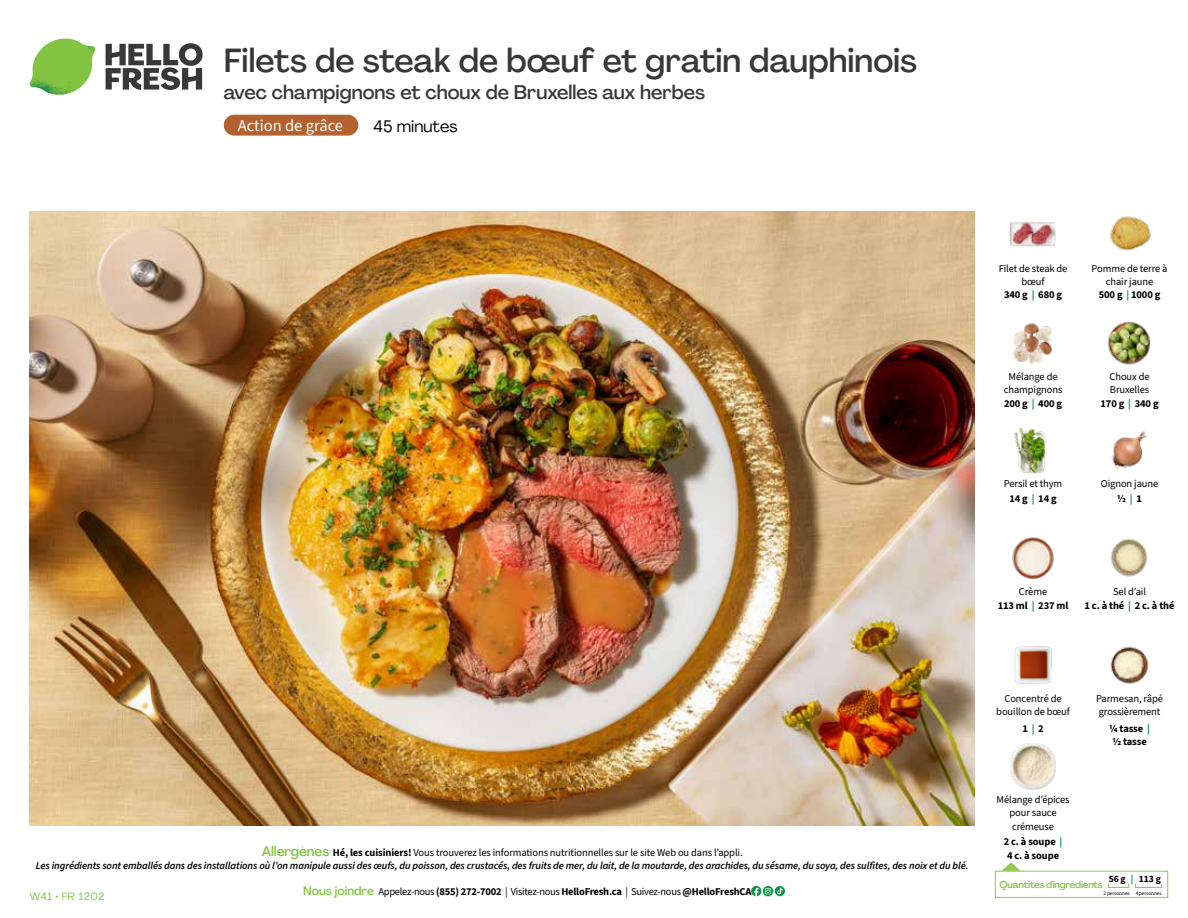
<style>
.page{position:relative;width:1188px;height:918px;background:#fff}
.page>*{position:absolute;margin:0;border:0;box-sizing:border-box;transform-origin:0 0}
.t1{font:500 33px "Agrandir";color:#383839}
.t2{font:500 19.5px "Agrandir";color:#383839}
.t3{font:16.5px "Source Sans 3";color:#fff}
.t4{font:16.5px "Agrandir";color:#000}
.t5{font:italic 600 10.5px/13.5px "Source Sans 3";letter-spacing:-.01em;color:#000;text-align:center}
.t6{font:10.5px/13.8px "Source Sans 3";letter-spacing:-.01em;color:#000;text-align:center}
.t7{font:700 10.5px/14.9px "Source Sans 3";letter-spacing:-.02em;color:#000;text-align:center}
.t8{font:10.5px "Agrandir";letter-spacing:.05em;color:#82c341}
.t9{font:500 9.75px "Agrandir";letter-spacing:-.025em;color:#82c341}
.t10{font:700 9.6px "Source Sans 3";color:#000}
.t11{font:5.25px "Source Sans 3";letter-spacing:-.01em;color:#000}
.s1{font-weight:700}
.s2{font-weight:700;color:#0b9446}
.s3{font-weight:400}
.s4{color:#0b9446}
.s5{font-family:"Agrandir";font-weight:500;font-style:normal;font-size:13.5px;color:#82c341}
.s6{font-weight:700;font-style:normal}
.s7{font-weight:400;font-style:normal}
.s8{font-family:"Agrandir";font-weight:500;font-size:12px;color:#82c341}
</style>
<div class="page">
<svg style="left:106px;top:43px;width:97px;height:47px"></svg>
<svg style="left:34px;top:39px;width:59px;height:38px"></svg>
<img style="left:65px;top:39px;width:30px;height:25px">
<img style="left:33px;top:60px;width:56px;height:10px">
<img style="left:29px;top:64px;width:58px;height:31px">
<img style="left:64px;top:70px;width:25px;height:24px">
<img style="left:30px;top:211px;width:945px;height:615px">
<svg style="left:775px;top:886px;width:10px;height:10px"></svg>
<svg style="left:751px;top:886px;width:32px;height:10px"></svg>
<svg style="left:1002px;top:862px;width:19px;height:9px"></svg>
<div style="left:995px;top:871px;width:173px;height:27px;border:1px solid #91c84e"></div>
<div style="left:1108px;top:883px;width:21px;height:5px;border:1px solid #91c84e"></div>
<div style="left:1135px;top:883px;width:27px;height:5px;border:1px solid #91c84e"></div>
<img style="left:1013px;top:323px;width:39px;height:41px">
<img style="left:1107px;top:321px;width:44px;height:44px">
<img style="left:1014px;top:428px;width:32px;height:46px">
<img style="left:1111px;top:431px;width:36px;height:38px">
<img style="left:1012px;top:537px;width:42px;height:42px">
<img style="left:1110px;top:538px;width:38px;height:39px">
<img style="left:1014px;top:646px;width:38px;height:38px">
<img style="left:1011px;top:744px;width:45px;height:45px">
<img style="left:1110px;top:216px;width:41px;height:34px">
<img style="left:1010px;top:222px;width:45px;height:25px">
<img style="left:1110px;top:646px;width:39px;height:38px">
<div style="left:224px;top:115px;width:134px;height:21px;background:#b3612e;border-radius:10px"></div>
<h1 class="t1" style="left:224px;top:40px;width:695px">Filets de steak de bœuf et gratin dauphinois</h1>
<h2 class="t2" style="left:224px;top:80px;width:483px">avec champignons et choux de Bruxelles aux herbes</h2>
<h3 class="t4" style="left:374px;top:116px;width:86px">45 minutes</h3>
<h3 class="t3" style="left:238px;top:115px;width:107px">Action de grâce</h3>
<p class="t6" style="left:999px;top:262px;width:70px;line-height:13px">Filet de steak de bœuf<br><span class="s1">340 g</span> <span class="s2">|</span> <span class="s1">680 g</span></p>
<p class="t6" style="left:1092px;top:262px;width:77px;line-height:13px">Pomme de terre à chair jaune<br><span class="s1">500 g</span> <span class="s2">|</span> <span class="s1">1000 g</span></p>
<p class="t6" style="left:1004px;top:369px;width:60px">Mélange de champignons<br><span class="s1">200 g</span> <span class="s2">|</span> <span class="s1">400 g</span></p>
<p class="t6" style="left:1100px;top:369px;width:60px">Choux de<br>Bruxelles<br><span class="s1">170 g</span> <span class="s2">|</span> <span class="s1">340 g</span></p>
<p class="t6" style="left:1004px;top:476px;width:60px;line-height:14.9px">Persil et thym<br><span class="s1">14g</span> <span class="s2">|</span> <span class="s1">14g</span></p>
<p class="t6" style="left:1101px;top:476px;width:59px;line-height:15.1px">Oignon jaune <span class="s1">½</span> <span class="s2">|</span> <span class="s1">1</span></p>
<p class="t7" style="left:998px;top:584px;width:72px"><span class="s3">Crème<br></span>113 ml <span class="s4">|</span> 237 ml</p>
<p class="t7" style="left:1085px;top:584px;width:92px"><span class="s3">Sel d’ail<br></span>1 c. à thé <span class="s4">|</span> 2 c. à thé</p>
<p class="t5" style="left:36px;top:845px;width:934px"><span class="s5">Allergènes</span> <span class="s6">Hé, les cuisiniers!</span> <span class="s7">Vous trouverez les informations nutritionnelles sur le site Web ou dans l’appli.<br></span>Les ingrédients sont emballés dans des installations où l’on manipule aussi des œufs, du poisson, des crustacés, des fruits de mer, du lait, de la moutarde, des arachides, du sésame, du soya, des sulfites, des noix et du blé.</p>
<p class="t8" style="left:30px;top:890px;width:76px">W41 • FR 1202</p>
<p class="t7" style="left:303px;top:884px;width:450px"><span class="s8">Nous joindre</span> <span class="s3">Appelez-nous</span> (855) 272-7002 <span class="s3">| Visitez-nous</span> HelloFresh.ca <span class="s3">| Suivez-nous</span> @HelloFreshCA</p>
<p class="t6" style="left:996px;top:692px;width:75px">Concentré de bouillon de bœuf</p>
<p class="t7" style="left:1022px;top:721px;width:23px">1 <span class="s4">|</span> 2</p>
<p class="t6" style="left:997px;top:793px;width:75px">Mélange d’épices pour sauce crémeuse</p>
<p class="t7" style="left:1004px;top:835px;width:60px;line-height:13.5px">2 c. à soupe <span class="s4">|<br></span>4 c. à soupe</p>
<p class="t6" style="left:1096px;top:692px;width:68px;text-align:left">Parmesan, râpé grossièrement</p>
<p class="t7" style="left:1109px;top:721px;width:42px;line-height:13.5px;text-align:left">¼ tasse <span class="s4">| </span>½ tasse</p>
<p class="t10" style="left:1109px;top:872px;width:54px">56 g <span class="s4">|</span> 113 g</p>
<p class="t11" style="left:1103px;top:890px;width:60px">2 personnes 4 personnes</p>
<p class="t9" style="left:1000px;top:878px;width:105px">Quantités d'ingrédients</p>
</div>
